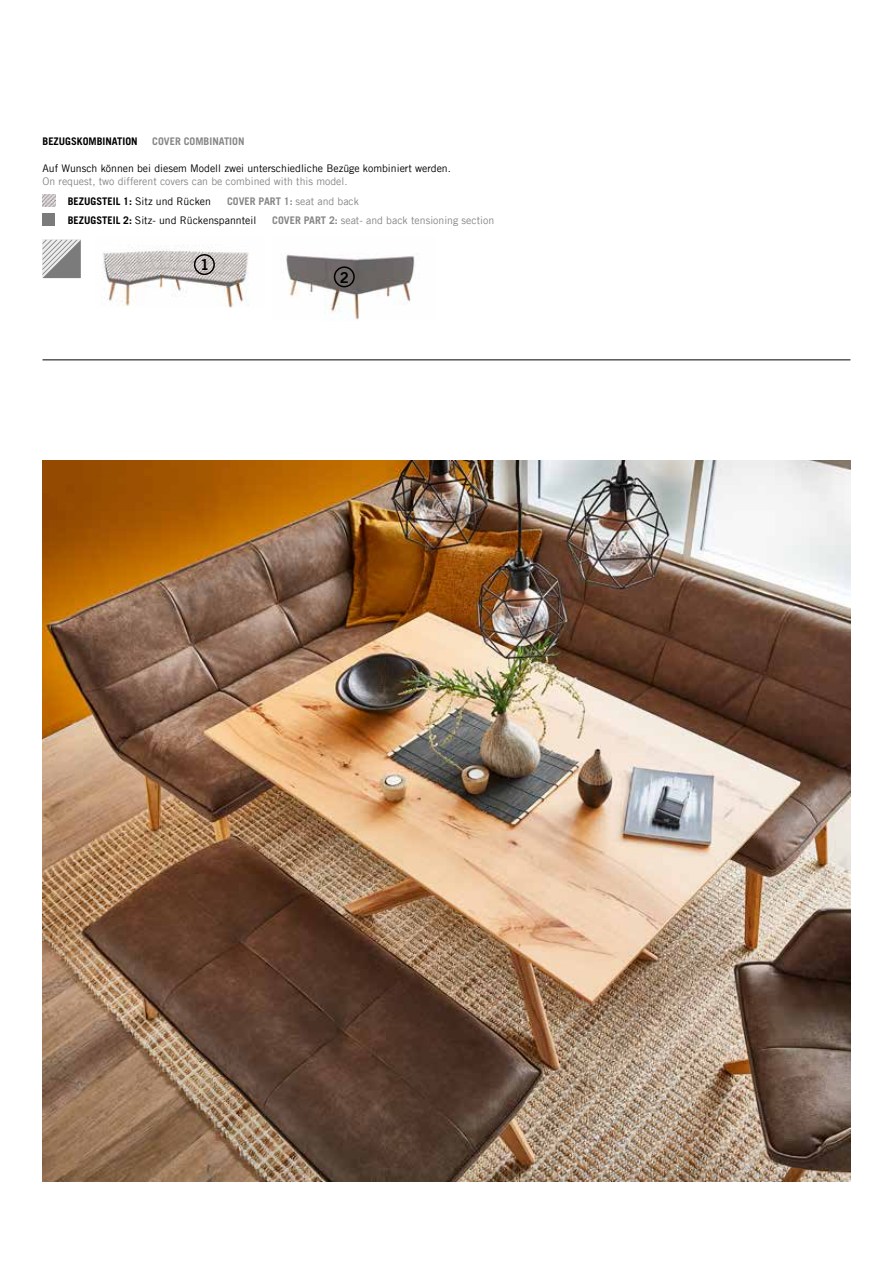
<style>
.page{position:relative;width:893px;height:1263px;background:#fff}
.page>*{position:absolute;margin:0;border:0;box-sizing:border-box;transform-origin:0 0}
.t1{font:15px "Trade Gothic LT Bold Two";color:#000}
.t2{font:10.5px/18.5px "Trade Gothic LT";color:#000}
.t3{font:10.5px/20.7px "Trade Gothic LT";color:#878787}
.t4{font:700 10.5px "Trade Gothic LT";color:#000}
.t5{font:700 10.5px "Trade Gothic LT";color:#878787}
.s1{font-weight:700;color:#000}
.s2{color:#000}
.s3{font-weight:700;color:#878787}
.s4{color:#878787}
.s5{font-weight:700}
</style>
<div class="page">
<img style="left:103px;top:245px;width:146px;height:63px">
<img style="left:285px;top:253px;width:130px;height:67px">
<div style="left:334px;top:266px;width:21px;height:21px;border:2px solid #000;border-radius:50%"></div>
<div style="left:194px;top:254px;width:21px;height:21px;border:2px solid #000;border-radius:50%"></div>
<svg style="left:43px;top:194px;width:12px;height:13px"></svg>
<hr style="left:43px;top:359px;width:807px;height:1px;background:#000">
<svg style="left:43px;top:240px;width:38px;height:38px"></svg>
<div style="left:43px;top:213px;width:12px;height:13px;background:#7c7b7b"></div>
<img style="left:43px;top:461px;width:807px;height:720px">
<p class="t4" style="left:43px;top:135px;width:97px">BEZUGSKOMBINATION</p>
<p class="t5" style="left:152px;top:135px;width:94px">COVER COMBINATION</p>
<p class="t2" style="left:43px;top:159px;width:410px">Auf Wunsch können bei diesem Modell zwei unterschiedliche Bezüge kombiniert werden.</p>
<p class="t3" style="left:68px;top:171px;width:281px;text-indent:-25px">On request, two different covers can be combined with this model.<br><span class="s1">BEZUGSTEIL 1:</span> <span class="s2">Sitz und Rücken</span></p>
<p class="t2" style="left:68px;top:192px;width:293px;text-indent:159px"><span class="s3">COVER PART 1:</span> <span class="s4">seat and back<br></span><span class="s5">BEZUGSTEIL 2:</span> Sitz- und Rückenspannteil</p>
<p class="t3" style="left:272px;top:210px;width:223px"><span class="s5">COVER PART 2:</span> seat- and back tensioning section</p>
<h1 class="t1" style="left:200px;top:256px;width:11px">1</h1>
<h1 class="t1" style="left:340px;top:268px;width:11px">2</h1>
</div>
